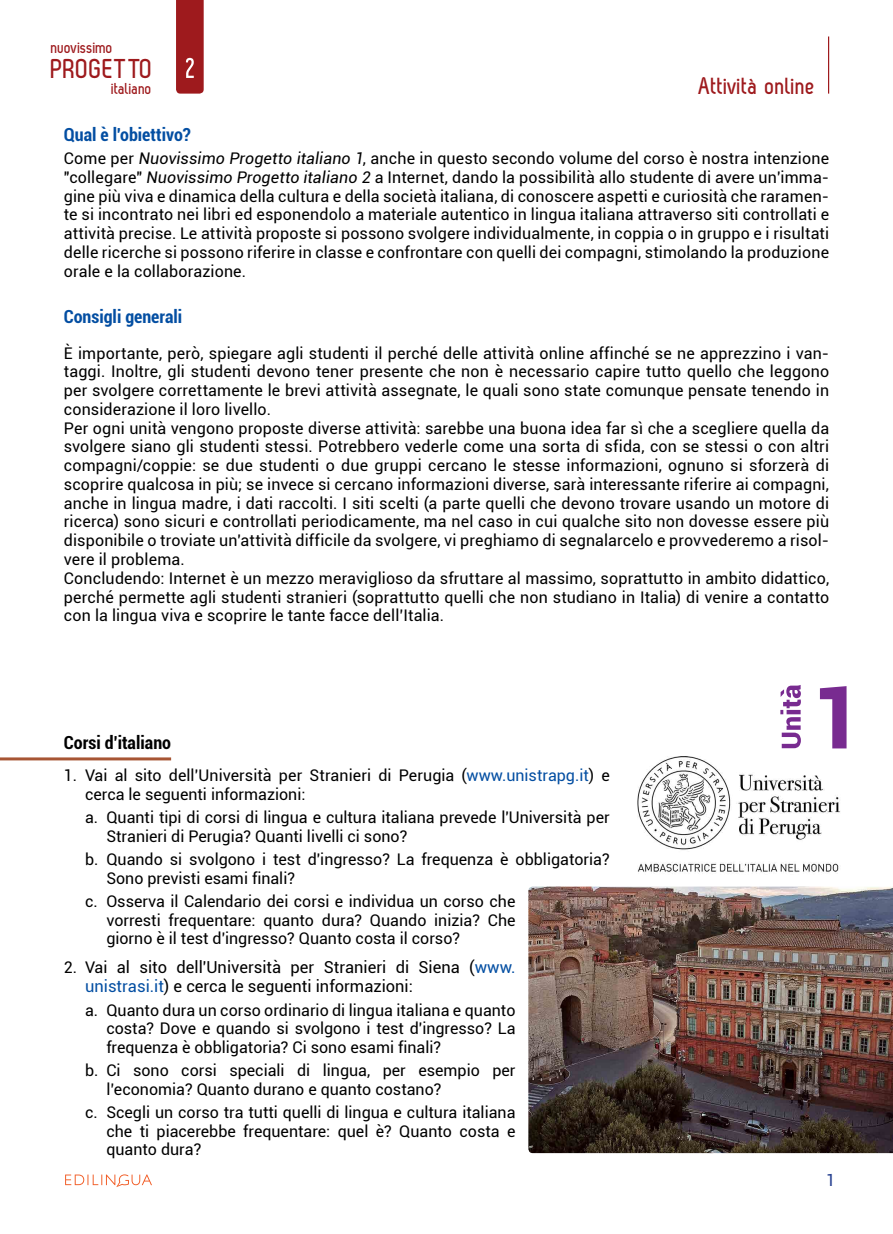
<style>
.page{position:relative;width:893px;height:1234px;background:#fff}
.page>*{position:absolute;margin:0;border:0;box-sizing:border-box;transform-origin:0 0}
.t1{font:900 86.4px "Roboto";color:#782b90}
.t2{font:700 27.15px "Zag";letter-spacing:.02em;color:#9e1a1d}
.t3{font:700 24px "Zag";letter-spacing:.01em;color:#9e1a1d}
.t4{font:700 condensed 18px "Roboto";color:#034ea2}
.t5{font:700 condensed 18px "Roboto";color:#000}
.t6{font:16.5px/19.8px "Roboto";color:#000}
.t7{font:700 16.5px "Zag";color:#9e1a1d}
.t8{font:16.5px "Roboto";color:#25408f}
.t9{font:700 16.35px "Zag";letter-spacing:.005em;color:#9e1a1d}
.t10{font:16.05px/18.8px "Roboto";letter-spacing:.005em;color:#000}
.s1{font-style:italic}
.s2{color:#034ea2}
.s3{font-size:16.05px}
</style>
<div class="page">
<svg style="left:65px;top:1174px;width:87px;height:12px"></svg>
<hr style="left:0;top:757px;width:171px;height:3px;background:#a75534">
<svg style="left:780px;top:685px;width:21px;height:63px"></svg>
<img style="left:638px;top:756px;width:202px;height:118px">
<img style="left:528px;top:886px;width:365px;height:266px">
<svg style="left:176px;top:0;width:28px;height:94px;background:#a22427"></svg>
<hr style="left:828px;top:36px;width:1px;height:58px;background:#9e1a1d">
<p class="t7" style="left:51px;top:38px;width:64px">nuovissimo</p>
<h2 class="t2" style="left:51px;top:53px;width:103px">Progetto</h2>
<p class="t9" style="left:112px;top:79px;width:42px">italiano</p>
<h3 class="t3" style="left:698px;top:72px;width:119px">Attività online</h3>
<p class="t4" style="left:64px;top:122px;width:129px">Qual è l'obiettivo?</p>
<p class="t10" style="left:64px;top:148px;width:767px;text-align:justify">Come per <span class="s1">Nuovissimo Progetto italiano 1</span>, anche in questo secondo volume del corso è nostra intenzione "collegare" <span class="s1">Nuovissimo Progetto italiano 2</span> a Internet, dando la possibilità allo studente di avere un'imma&shy;gine più viva e dinamica della cultura e della società italiana, di conoscere aspetti e curiosità che raramen&shy;te si incontrato nei libri ed esponendolo a materiale autentico in lingua italiana attraverso siti controllati e attività precise. Le attività proposte si possono svolgere individualmente, in coppia o in gruppo e i risultati delle ricerche si possono riferire in classe e confrontare con quelli dei compagni, stimolando la produzione orale e la collaborazione.</p>
<p class="t4" style="left:64px;top:304px;width:120px">Consigli generali</p>
<p class="t10" style="left:64px;top:343px;width:767px">È importante, però, spiegare agli studenti il perché delle attività online affinché se ne apprezzino i van&shy;taggi. Inoltre, gli studenti devono tener presente che non è necessario capire tutto quello che leggono per svolgere correttamente le brevi attività assegnate, le quali sono state comunque pensate tenendo in considerazione il loro livello.<br>Per ogni unità vengono proposte diverse attività: sarebbe una buona idea far sì che a scegliere quella da svolgere siano gli studenti stessi. Potrebbero vederle come una sorta di sfida, con se stessi o con altri compagni/coppie: se due studenti o due gruppi cercano le stesse informazioni, ognuno si sforzerà di scoprire qualcosa in più; se invece si cercano informazioni diverse, sarà interessante riferire ai compagni, anche in lingua madre, i dati raccolti. I siti scelti (a parte quelli che devono trovare usando un motore di ricerca) sono sicuri e controllati periodicamente, ma nel caso in cui qualche sito non dovesse essere più disponibile o troviate un'attività difficile da svolgere, vi preghiamo di segnalarcelo e provvederemo a risol&shy;vere il problema.<br>Concludendo: Internet è un mezzo meraviglioso da sfruttare al massimo, soprattutto in ambito didattico, perché permette agli studenti stranieri (soprattutto quelli che non studiano in Italia) di venire a contatto con la lingua viva e scoprire le tante facce dell’Italia.</p>
<p class="t5" style="left:64px;top:729px;width:109px">Corsi d’italiano</p>
<p class="t10" style="left:85px;top:764px;width:526px;line-height:19.2px;text-indent:-21px">1. Vai al sito dell'Università per Stranieri di Perugia (<span class="s2">www.unistrapg.it</span>) e cerca le seguenti informazioni:</p>
<p class="t10" style="left:106px;top:807px;width:505px;text-indent:-21px">a. Quanti tipi di corsi di lingua e cultura italiana prevede l'Università per<br>Stranieri di Perugia? Quanti livelli ci sono?</p>
<p class="t10" style="left:106px;top:849px;width:505px;text-indent:-21px">b. Quando si svolgono i test d'ingresso? La frequenza è obbligatoria?<br>Sono previsti esami finali?</p>
<p class="t10" style="left:106px;top:890px;width:411px;text-align:justify;text-indent:-21px">c. Osserva il Calendario dei corsi e individua un corso che vorresti frequentare: quanto dura? Quando inizia? Che giorno è il test d'ingresso? Quanto costa il corso?</p>
<p class="t6" style="left:85px;top:956px;width:432px;text-indent:-21px"><span class="s3">2. Vai</span> al sito dell'Università per Stranieri di Siena (<span class="s2">www. unistrasi.it</span>) e cerca le seguenti informazioni:</p>
<p class="t10" style="left:106px;top:999px;width:411px;text-align:justify;text-indent:-21px">a. Quanto dura un corso ordinario di lingua italiana e quanto costa? Dove e quando si svolgono i test d'ingresso? La frequenza è obbligatoria? Ci sono esami finali?</p>
<p class="t10" style="left:106px;top:1060px;width:411px;text-indent:-21px">b. Ci sono corsi speciali di lingua, per esempio per l’economia? Quanto durano e quanto costano?</p>
<p class="t10" style="left:106px;top:1101px;width:411px;text-align:justify;text-indent:-21px">c. Scegli un corso tra tutti quelli di lingua e cultura italiana che ti piacerebbe frequentare: quel è? Quanto costa e quanto dura?</p>
<h1 class="t1" style="left:811px;top:656px;width:52px">1</h1>
<p class="t8" style="left:826px;top:1168px;width:11px">1</p>
</div>
